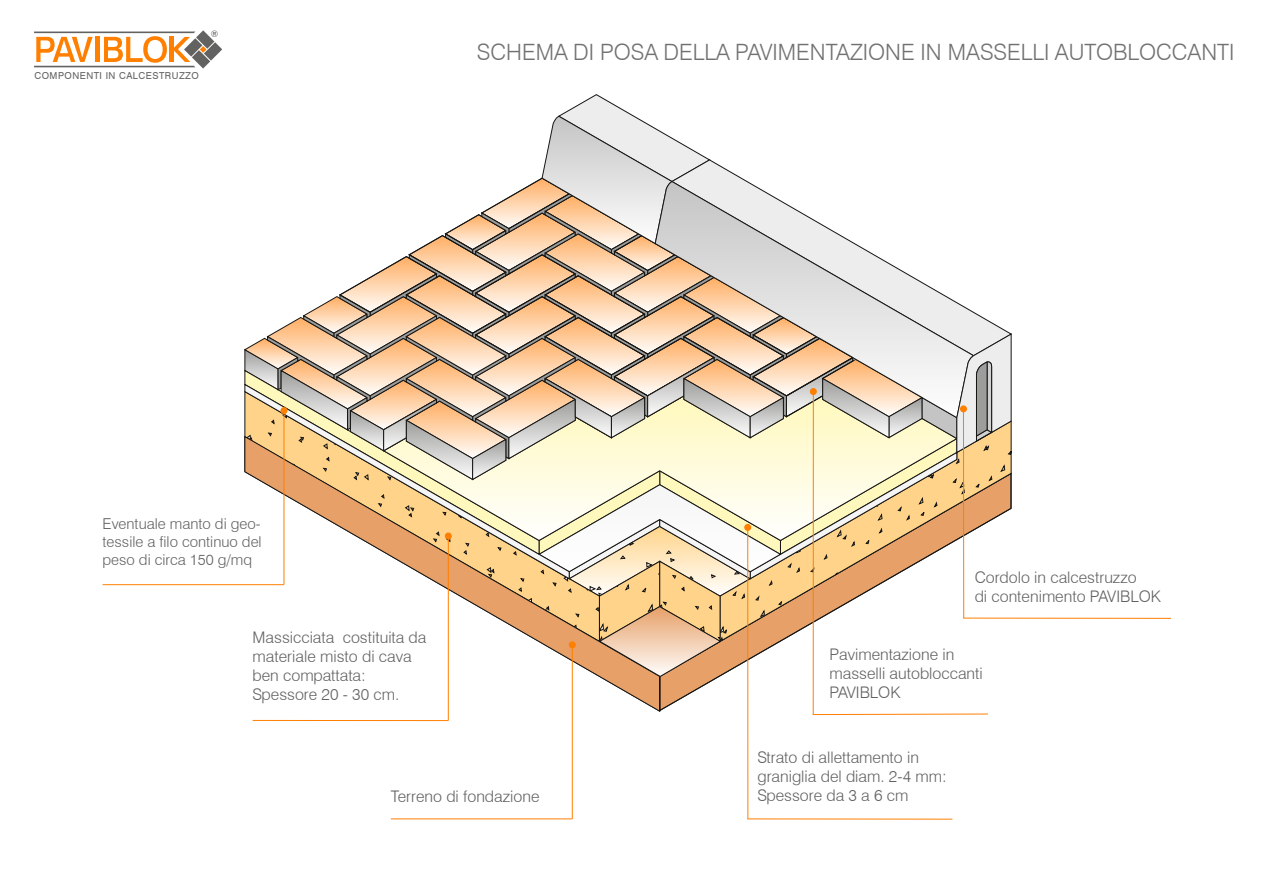
<style>
.page{position:relative;width:1263px;height:893px;background:#fff}
.page>*{position:absolute;margin:0;border:0;box-sizing:border-box;transform-origin:0 0}
.t1{font:300 22.5px "Swiss 721 BT";color:#71716f}
.t2{font:300 16.05px/19.2px "Swiss 721 BT";color:#616160}
.t3{font:300 15px/18px "Swiss 721 BT";color:#616160;text-align:justify}
.t4{font:9.6px "Swiss 721 BT";letter-spacing:.05em;color:#626261}
.t5{font:9px "Swiss 721 BT";color:#626261}
</style>
<div class="page">
<svg style="left:660px;top:677px;width:153px;height:34px"></svg>
<svg style="left:447px;top:677px;width:213px;height:35px"></svg>
<svg style="left:244px;top:94px;width:768px;height:583px"></svg>
<div style="left:445px;top:532px;width:7px;height:7px;background:#ff7f00;border-radius:50%"></div>
<hr style="left:448px;top:539px;width:1px;height:182px;background:#ff7f00">
<hr style="left:253px;top:720px;width:195px;height:1px;background:#ff7f00">
<div style="left:280px;top:407px;width:7px;height:7px;background:#ff7f00;border-radius:50%"></div>
<hr style="left:283px;top:413px;width:1px;height:172px;background:#ff7f00">
<hr style="left:103px;top:584px;width:181px;height:1px;background:#ff7f00">
<div style="left:744px;top:524px;width:7px;height:7px;background:#ff7f00;border-radius:50%"></div>
<hr style="left:747px;top:530px;width:1px;height:289px;background:#ff7f00">
<hr style="left:747px;top:818px;width:205px;height:2px;background:#ff7f00">
<div style="left:810px;top:388px;width:7px;height:7px;background:#ff7f00;border-radius:50%"></div>
<hr style="left:813px;top:394px;width:1px;height:321px;background:#ff7f00">
<svg style="left:812px;top:713px;width:176px;height:3px"></svg>
<div style="left:960px;top:405px;width:7px;height:7px;background:#ff7f00;border-radius:50%"></div>
<hr style="left:963px;top:412px;width:1px;height:206px;background:#ff7f00">
<hr style="left:963px;top:618px;width:208px;height:1px;background:#ff7f00">
<hr style="left:391px;top:818px;width:181px;height:1px;background:#ff7f00">
<div style="left:569px;top:641px;width:7px;height:7px;background:#ff7f00;border-radius:50%"></div>
<hr style="left:572px;top:648px;width:1px;height:171px;background:#ff7f00">
<svg style="left:34px;top:30px;width:188px;height:39px"></svg>
<p class="t5" style="left:211px;top:28px;width:9px">®</p>
<p class="t4" style="left:34px;top:70px;width:166px">COMPONENTI IN CALCESTRUZZO</p>
<h1 class="t1" style="left:477px;top:38px;width:759px">SCHEMA DI POSA DELLA PAVIMENTAZIONE IN MASSELLI AUTOBLOCCANTI</h1>
<p class="t3" style="left:103px;top:515px;width:161px">Eventuale manto di geo&shy;tessile a filo continuo del peso di circa 150 g/mq</p>
<p class="t2" style="left:253px;top:627px;width:175px">Massicciata costituita da materiale misto di cava ben compattata:<br>Spessore 20 - 30 cm.</p>
<p class="t2" style="left:975px;top:568px;width:188px">Cordolo in calcestruzzo<br>di contenimento PAVIBLOK</p>
<p class="t2" style="left:829px;top:645px;width:155px">Pavimentazione in masselli autobloccanti<br>PAVIBLOK</p>
<p class="t2" style="left:391px;top:786px;width:150px">Terreno di fondazione</p>
<p class="t2" style="left:757px;top:747px;width:191px">Strato di allettamento in graniglia del diam. 2-4 mm:<br>Spessore da 3 a 6 cm</p>
</div>
